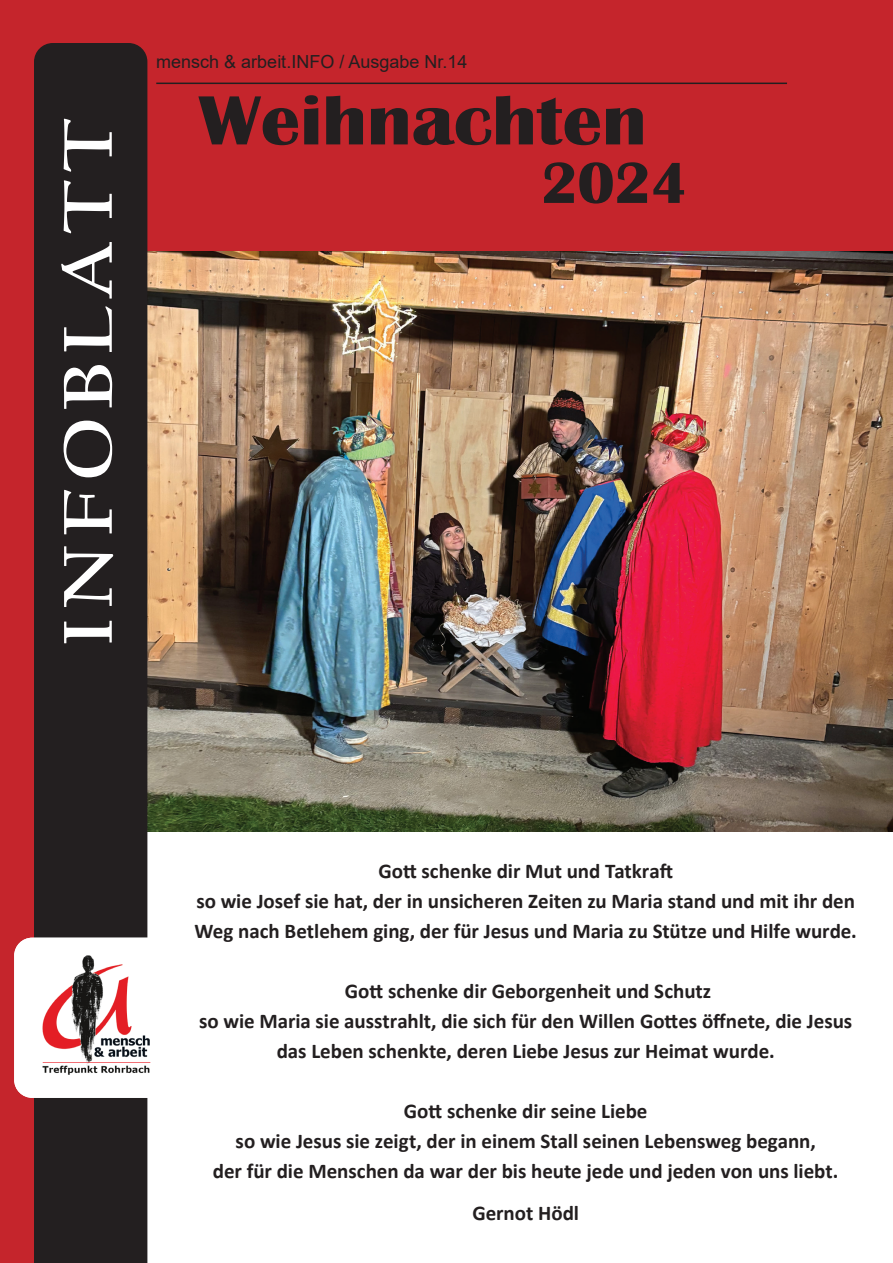
<style>
.page{position:relative;width:893px;height:1263px;background:#fff}
.page>*{position:absolute;margin:0;border:0;box-sizing:border-box;transform-origin:0 0}
.t1{font:700 72px "Britannic";color:#231f20;scale:1.1 1}
.t2{font:700 72px "Californian FB";letter-spacing:.09em;color:#fff;scale:1.16 1}
.t3{font:700 60px "Britannic";color:#231f20}
.t4{font:700 21px/30px "Calibri";letter-spacing:-.005em;color:#231f20;text-align:center}
.t5{font:18px "Arial";color:#231f20}
</style>
<div class="page">
<img style="left:147px;top:251px;width:746px;height:580px">
<div style="left:0;top:0;width:893px;height:251px;background:#c5252c"></div>
<hr style="left:156px;top:83px;width:631px;height:1px;background:#231f20">
<div style="left:0;top:162px;width:41px;height:1101px;background:#c5252c"></div>
<div style="left:34px;top:43px;width:113px;height:1220px;background:#231f20"></div>
<img style="left:14px;top:938px;width:137px;height:160px">
<h1 class="t2" style="left:48px;top:647px;width:458px;rotate:-90deg">INFOBLATT</h1>
<p class="t5" style="left:156px;top:50px;width:313px">mensch &amp; arbeit.INFO / Ausgabe Nr.14</p>
<h1 class="t1" style="left:199px;top:80px;width:409px">Weihnachten</h1>
<h2 class="t3" style="left:541px;top:149px;width:148px">2024</h2>
<p class="t4" style="left:194px;top:855px;width:664px">Gott schenke dir Mut und Tatkraft<br>so wie Josef sie hat, der in unsicheren Zeiten zu Maria stand und mit ihr den<br>Weg nach Betlehem ging, der für Jesus und Maria zu Stütze und Hilfe wurde.</p>
<p class="t4" style="left:199px;top:975px;width:655px">Gott schenke dir Geborgenheit und Schutz<br>so wie Maria sie ausstrahlt, die sich für den Willen Gottes öffnete, die Jesus das Leben schenkte, deren Liebe Jesus zur Heimat wurde.</p>
<p class="t4" style="left:213px;top:1095px;width:627px">Gott schenke dir seine Liebe<br>so wie Jesus sie zeigt, der in einem Stall seinen Lebensweg begann,<br>der für die Menschen da war der bis heute jede und jeden von uns liebt.</p>
<p class="t4" style="left:472px;top:1197px;width:108px">Gernot Hödl</p>
</div>
